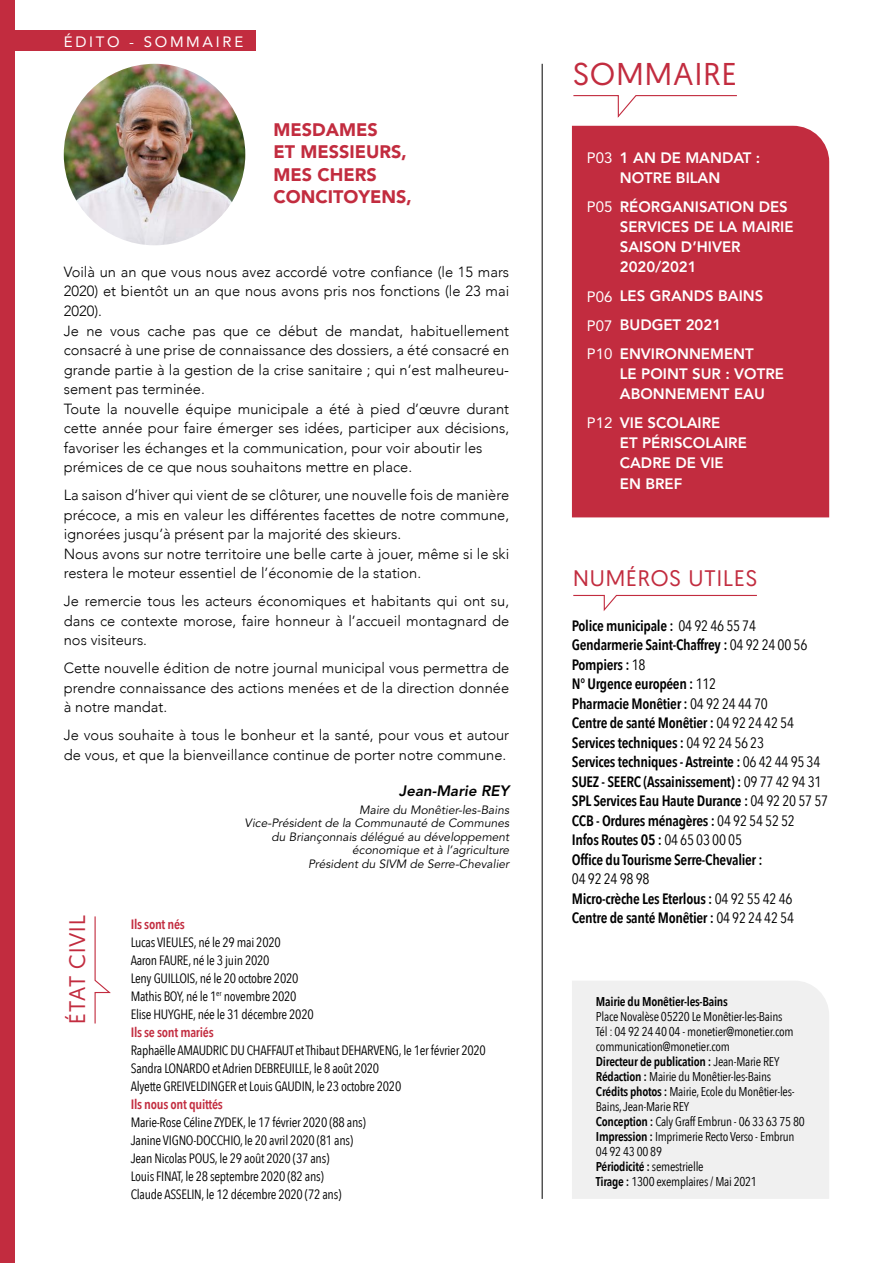
<style>
.page{position:relative;width:893px;height:1263px;background:#fff}
.page>*{position:absolute;margin:0;border:0;box-sizing:border-box;transform-origin:0 0}
.t1{font:31.5px "Geomanist";letter-spacing:.04em;color:#c22c3f}
.t2{font:22.5px "Geomanist";letter-spacing:.04em;color:#c22c3f}
.t3{font:900 18px/22.5px "Avenir LT Std";color:#c22c3f}
.t4{font:600 15px/19.5px "Avenir Next Condensed";letter-spacing:-.02em;color:#000}
.t5{font:800 15px/20.2px "Avenir LT Std";color:#fff}
.t6{font:15px/28.7px "Avenir LT Std";color:#fff}
.t7{font:15px "Avenir";letter-spacing:.18em;color:#fff}
.t8{font:italic 800 15px "Avenir LT Std";color:#000}
.t9{font:300 14.7px/19.5px "Avenir";color:#000}
.t10{font:13.5px/18px "Avenir Next Condensed";letter-spacing:-.02em;color:#000}
.t11{font:600 13.5px "Avenir Next Condensed";letter-spacing:-.02em;color:#c22c3f}
.t12{font:12.75px/15px "Avenir Next Condensed";letter-spacing:-.02em;color:#000}
.t13{font:600 12.75px "Avenir Next Condensed";letter-spacing:-.02em;color:#000}
.t14{font:italic 12px/13.5px "Avenir LT Std";color:#000;text-align:right}
.s1{font-weight:400}
.s2{font-weight:600}
</style>
<div class="page">
<div style="left:0;top:31px;width:255px;height:20px;background:#c22c3f"></div>
<div style="left:0;top:0;width:15px;height:1263px;background:#c22c3f"></div>
<img style="left:64px;top:64px;width:181px;height:181px;border-radius:91px">
<hr style="left:542px;top:64px;width:1px;height:1135px;background:#000">
<svg style="left:573px;top:95px;width:164px;height:23px"></svg>
<svg style="left:573px;top:594px;width:184px;height:17px"></svg>
<div style="left:572px;top:981px;width:257px;height:218px;background:#f0f0f0"></div>
<svg style="left:94px;top:916px;width:17px;height:108px"></svg>
<div style="left:572px;top:126px;width:257px;height:391px;background:#c22c3f"></div>
<p class="t7" style="left:64px;top:30px;width:181px">ÉDITO - SOMMAIRE</p>
<p class="t3" style="left:274px;top:118px;width:140px">MESDAMES<br>ET MESSIEURS,<br>MES CHERS<br>CONCITOYENS,</p>
<p class="t9" style="left:64px;top:262px;width:447px">Voilà un an que vous nous avez accordé votre confiance (le 15 mars 2020) et bientôt un an que nous avons pris nos fonctions (le 23 mai 2020).<br>Je ne vous cache pas que ce début de mandat, habituellement consacré à une prise de connaissance des dossiers, a été consacré en grande partie à la gestion de la crise sanitaire ; qui n’est malheureu&shy;sement pas terminée.<br>Toute la nouvelle équipe municipale a été à pied d’œuvre durant cette année pour faire émerger ses idées, participer aux décisions, favoriser les échanges et la communication, pour voir aboutir les prémices de ce que nous souhaitons mettre en place.</p>
<p class="t9" style="left:64px;top:485px;width:447px">La saison d’hiver qui vient de se clôturer, une nouvelle fois de manière précoce, a mis en valeur les différentes facettes de notre commune, ignorées jusqu’à présent par la majorité des skieurs.<br>Nous avons sur notre territoire une belle carte à jouer, même si le ski restera le moteur essentiel de l’économie de la station.</p>
<p class="t9" style="left:64px;top:591px;width:447px;text-align:justify">Je remercie tous les acteurs économiques et habitants qui ont su, dans ce contexte morose, faire honneur à l’accueil montagnard de nos visiteurs.</p>
<p class="t9" style="left:64px;top:658px;width:447px;text-align:justify">Cette nouvelle édition de notre journal municipal vous permettra de prendre connaissance des actions menées et de la direction donnée à notre mandat.</p>
<p class="t9" style="left:64px;top:725px;width:447px">Je vous souhaite à tous le bonheur et la santé, pour vous et autour de vous, et que la bienveillance continue de porter notre commune.</p>
<h2 class="t2" style="left:63px;top:1024px;width:110px;rotate:-90deg">ÉTAT CIVIL</h2>
<p class="t8" style="left:399px;top:781px;width:112px">Jean-Marie REY</p>
<p class="t14" style="left:245px;top:803px;width:266px">Maire du Monêtier-les-Bains<br>Vice-Président de la Communauté de Communes du Briançonnais délégué au développement économique et à l’agriculture<br>Président du SIVM de Serre-Chevalier</p>
<p class="t11" style="left:131px;top:912px;width:56px">Ils sont nés</p>
<p class="t10" style="left:131px;top:932px;width:184px">Lucas VIEULES, né le 29 mai 2020<br>Aaron FAURE, né le 3 juin 2020<br>Leny GUILLOIS, né le 20 octobre 2020<br>Mathis BOY, né le 1<sup>er</sup> novembre 2020<br>Elise HUYGHE, née le 31 décembre 2020</p>
<p class="t11" style="left:131px;top:1020px;width:84px">Ils se sont mariés</p>
<p class="t10" style="left:131px;top:1040px;width:357px">Raphaëlle AMAUDRIC DU CHAFFAUT et Thibaut DEHARVENG, le 1er février 2020<br>Sandra LONARDO et Adrien DEBREUILLE, le 8 août 2020<br>Alyette GREIVELDINGER et Louis GAUDIN, le 23 octobre 2020</p>
<p class="t11" style="left:131px;top:1092px;width:94px">Ils nous ont quittés</p>
<p class="t10" style="left:131px;top:1112px;width:236px">Marie-Rose Céline ZYDEK, le 17 février 2020 (88 ans)<br>Janine VIGNO-DOCCHIO, le 20 avril 2020 (81 ans)<br>Jean Nicolas POUS, le 29 août 2020 (37 ans)<br>Louis FINAT, le 28 septembre 2020 (82 ans)<br>Claude ASSELIN, le 12 décembre 2020 (72 ans)</p>
<h1 class="t1" style="left:573px;top:54px;width:165px">SOMMAIRE</h1>
<p class="t6" style="left:587px;top:143px;width:27px">P03</p>
<p class="t6" style="left:587px;top:192px;width:27px">P05</p>
<p class="t5" style="left:620px;top:147px;width:142px">1 AN DE MANDAT :<br>NOTRE BILAN</p>
<p class="t5" style="left:620px;top:196px;width:175px">RÉORGANISATION DES<br>SERVICES DE LA MAIRIE<br>SAISON D’HIVER<br>2020/2021</p>
<p class="t5" style="left:620px;top:282px;width:145px;line-height:28.8px">LES GRANDS BAINS<br>BUDGET 2021<br>ENVIRONNEMENT</p>
<p class="t5" style="left:620px;top:364px;width:166px">LE POINT SUR : VOTRE<br>ABONNEMENT EAU</p>
<p class="t5" style="left:620px;top:413px;width:128px">VIE SCOLAIRE<br>ET PÉRISCOLAIRE<br>CADRE DE VIE<br>EN BREF</p>
<p class="t6" style="left:587px;top:282px;width:27px">P06<br>P07</p>
<p class="t6" style="left:587px;top:340px;width:27px">P10</p>
<p class="t6" style="left:587px;top:409px;width:27px">P12</p>
<h2 class="t2" style="left:573px;top:563px;width:186px">NUMÉROS UTILES</h2>
<p class="t4" style="left:572px;top:615px;width:258px">Police municipale : <span class="s1">04 92 46 55 74<br></span>Gendarmerie Saint-Chaffrey : <span class="s1">04 92 24 00 56<br></span>Pompiers : <span class="s1">18<br></span>N° Urgence européen : <span class="s1">112<br></span>Pharmacie Monêtier : <span class="s1">04 92 24 44 70<br></span>Centre de santé Monêtier : <span class="s1">04 92 24 42 54<br></span>Services techniques : <span class="s1">04 92 24 56 23<br></span>Services techniques - Astreinte : <span class="s1">06 42 44 95 34<br></span>SUEZ - SEERC (Assainissement) : <span class="s1">09 77 42 94 31<br></span>SPL Services Eau Haute Durance : <span class="s1">04 92 20 57 57<br></span>CCB - Ordures ménagères : <span class="s1">04 92 54 52 52<br></span>Infos Routes 05 : <span class="s1">04 65 03 00 05<br></span>Office du Tourisme Serre-Chevalier :</p>
<p class="t4" style="left:572px;top:869px;width:224px"><span class="s1">04 92 24 98 98<br></span>Micro-crèche Les Eterlous : <span class="s1">04 92 55 42 46<br></span>Centre de santé Monêtier : <span class="s1">04 92 24 42 54</span></p>
<p class="t13" style="left:596px;top:991px;width:133px">Mairie du Monêtier-les-Bains</p>
<p class="t12" style="left:596px;top:1008px;width:210px">Place Novalèse 05220 Le Monêtier-les-Bains<br>Tél : 04 92 24 40 04 - monetier@monetier.com communication@monetier.com<br><span class="s2">Directeur de publication :</span> Jean-Marie REY <span class="s2">Rédaction :</span> Mairie du Monêtier-les-Bains <span class="s2">Crédits photos :</span> Mairie, Ecole du Monêtier-les-Bains, Jean-Marie REY<br><span class="s2">Conception :</span> Caly Graff Embrun - 06 33 63 75 80<br><span class="s2">Impression :</span> Imprimerie Recto Verso - Embrun 04 92 43 00 89<br><span class="s2">Périodicité :</span> semestrielle<br><span class="s2">Tirage :</span> 1300 exemplaires / Mai 2021</p>
</div>
